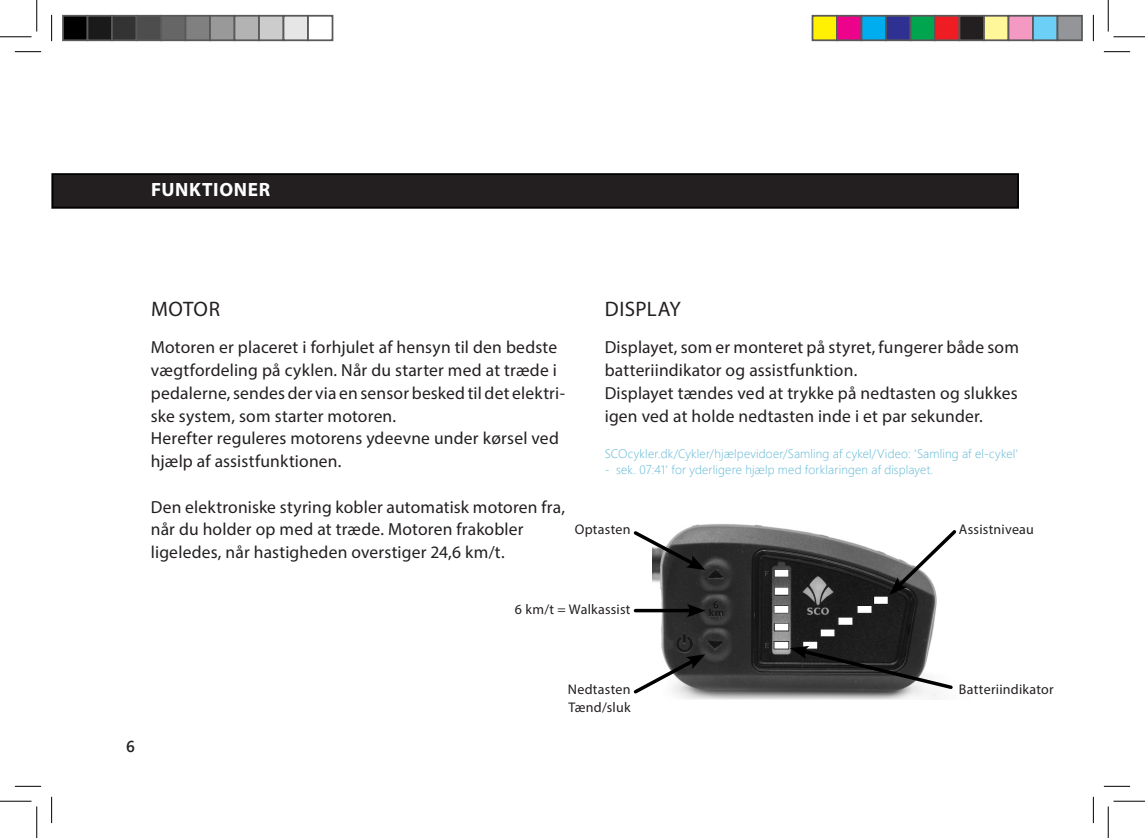
<style>
.page{position:relative;width:1145px;height:838px;background:#fff}
.page>*{position:absolute;margin:0;border:0;box-sizing:border-box;transform-origin:0 0}
.Overskrift{font:22.75px "Myriad Pro";letter-spacing:.015em;color:#fff}
.Underoverskrift{font:21px "Myriad Pro";letter-spacing:.015em;color:#231f20}
.Indhold_over{font:700 19.25px "Myriad Pro";letter-spacing:.035em;color:#fff}
.Brødtekst{font:17.5px/22.8px "Myriad Pro";letter-spacing:.01em;color:#231f20}
.t1{font:15.75px "Webly Sleek UI Semibold";color:#231f20}
.Figurtekst{font:14px "Myriad Pro";letter-spacing:.015em;color:#231f20}
.t2{font:12.25px "Webly Sleek UI Light";letter-spacing:.015em;color:#59b6d5}
</style>
<div class="page">
<img style="left:652px;top:524px;width:286px;height:175px">
<svg style="left:889px;top:526px;width:68px;height:69px"></svg>
<svg style="left:790px;top:645px;width:163px;height:46px"></svg>
<svg style="left:633px;top:528px;width:72px;height:42px"></svg>
<svg style="left:633px;top:654px;width:72px;height:42px"></svg>
<svg style="left:635px;top:608px;width:52px;height:4px"></svg>
<svg style="left:687px;top:603px;width:18px;height:14px"></svg>
<div style="left:53px;top:174px;width:965px;height:34px;background:#231f20"></div>
<div style="left:52px;top:173px;width:967px;height:35px;border:2px solid #000"></div>
<svg style="left:15px;top:51px;width:26px;height:1px"></svg>
<svg style="left:1104px;top:51px;width:26px;height:1px"></svg>
<svg style="left:15px;top:786px;width:26px;height:1px"></svg>
<svg style="left:1104px;top:786px;width:26px;height:1px"></svg>
<svg style="left:51px;top:15px;width:1px;height:26px"></svg>
<svg style="left:51px;top:796px;width:1px;height:27px"></svg>
<svg style="left:1093px;top:15px;width:1px;height:26px"></svg>
<svg style="left:1093px;top:796px;width:1px;height:27px"></svg>
<hr style="left:0;top:36px;width:32px;height:1px;background:#000">
<hr style="left:1113px;top:36px;width:32px;height:1px;background:#000">
<hr style="left:0;top:800px;width:32px;height:1px;background:#000">
<hr style="left:1113px;top:800px;width:32px;height:1px;background:#000">
<hr style="left:36px;top:0;width:1px;height:31px;background:#000">
<hr style="left:36px;top:806px;width:1px;height:31px;background:#000">
<hr style="left:1108px;top:0;width:1px;height:31px;background:#000">
<hr style="left:1108px;top:806px;width:1px;height:31px;background:#000">
<div style="left:63px;top:16px;width:25px;height:24px;background:#000"></div>
<div style="left:62px;top:15px;width:26px;height:26px;border:2px solid #595959"></div>
<div style="left:88px;top:16px;width:24px;height:24px;background:#1a1a1a"></div>
<div style="left:87px;top:15px;width:26px;height:26px;border:2px solid #595959"></div>
<div style="left:112px;top:16px;width:25px;height:24px;background:#333"></div>
<div style="left:111px;top:15px;width:26px;height:26px;border:2px solid #595959"></div>
<div style="left:137px;top:16px;width:24px;height:24px;background:#4d4d4d"></div>
<div style="left:136px;top:15px;width:26px;height:26px;border:2px solid #595959"></div>
<div style="left:161px;top:16px;width:25px;height:24px;background:#666"></div>
<div style="left:160px;top:15px;width:26px;height:26px;border:2px solid #595959"></div>
<div style="left:186px;top:16px;width:24px;height:24px;background:#808080"></div>
<div style="left:185px;top:15px;width:26px;height:26px;border:2px solid #595959"></div>
<div style="left:210px;top:16px;width:25px;height:24px;background:#999"></div>
<div style="left:209px;top:15px;width:26px;height:26px;border:2px solid #595959"></div>
<div style="left:235px;top:16px;width:24px;height:24px;background:#b3b3b3"></div>
<div style="left:234px;top:15px;width:26px;height:26px;border:2px solid #595959"></div>
<div style="left:259px;top:16px;width:25px;height:24px;background:#ccc"></div>
<div style="left:258px;top:15px;width:26px;height:26px;border:2px solid #595959"></div>
<div style="left:284px;top:16px;width:24px;height:24px;background:#e6e6e6"></div>
<div style="left:283px;top:15px;width:26px;height:26px;border:2px solid #595959"></div>
<div style="left:307px;top:15px;width:26px;height:26px;border:2px solid #595959"></div>
<div style="left:812px;top:16px;width:25px;height:24px;background:#fff101"></div>
<div style="left:812px;top:15px;width:26px;height:26px;border:2px solid #595959"></div>
<div style="left:837px;top:16px;width:24px;height:24px;background:#ed028c"></div>
<div style="left:836px;top:15px;width:26px;height:26px;border:2px solid #595959"></div>
<div style="left:861px;top:16px;width:25px;height:24px;background:#00aeef"></div>
<div style="left:861px;top:15px;width:26px;height:26px;border:2px solid #595959"></div>
<div style="left:886px;top:16px;width:24px;height:24px;background:#2e3092"></div>
<div style="left:885px;top:15px;width:26px;height:26px;border:2px solid #595959"></div>
<div style="left:910px;top:16px;width:25px;height:24px;background:#00a54f"></div>
<div style="left:910px;top:15px;width:26px;height:26px;border:2px solid #595959"></div>
<div style="left:935px;top:16px;width:24px;height:24px;background:#ee1d23"></div>
<div style="left:934px;top:15px;width:26px;height:26px;border:2px solid #595959"></div>
<div style="left:959px;top:16px;width:25px;height:24px;background:#231f20"></div>
<div style="left:959px;top:15px;width:26px;height:26px;border:2px solid #595959"></div>
<div style="left:984px;top:16px;width:24px;height:24px;background:#fff79a"></div>
<div style="left:983px;top:15px;width:26px;height:26px;border:2px solid #595959"></div>
<div style="left:1008px;top:16px;width:25px;height:24px;background:#f499c2"></div>
<div style="left:1008px;top:15px;width:26px;height:26px;border:2px solid #595959"></div>
<div style="left:1033px;top:16px;width:24px;height:24px;background:#6bcff6"></div>
<div style="left:1032px;top:15px;width:26px;height:26px;border:2px solid #595959"></div>
<div style="left:1057px;top:16px;width:25px;height:24px;background:#939598"></div>
<div style="left:1057px;top:15px;width:26px;height:26px;border:2px solid #595959"></div>
<p class="Overskrift" style="left:151px;top:176px;width:129px">FUNKTIONER</p>
<p class="Indhold_over" style="left:151px;top:177px;width:121px">FUNKTIONER</p>
<p class="Underoverskrift" style="left:151px;top:295px;width:70px">MOTOR</p>
<p class="Brødtekst" style="left:151px;top:336px;width:416px">Motoren er placeret i forhjulet af hensyn til den bedste vægtfordeling på cyklen. Når du starter med at træde i pedalerne, sendes der via en sensor besked til det elektri&shy;ske system, som starter motoren.</p>
<p class="Brødtekst" style="left:151px;top:427px;width:410px">Herefter reguleres motorens ydeevne under kørsel ved hjælp af assistfunktionen.</p>
<p class="Brødtekst" style="left:151px;top:495px;width:416px">Den elektroniske styring kobler automatisk motoren fra, når du holder op med at træde. Motoren frakobler ligeledes, når hastigheden overstiger 24,6 km/t.</p>
<p class="Underoverskrift" style="left:605px;top:295px;width:77px">DISPLAY</p>
<p class="Brødtekst" style="left:605px;top:336px;width:416px">Displayet, som er monteret på styret, fungerer både som batteriindikator og assistfunktion.</p>
<p class="Brødtekst" style="left:605px;top:381px;width:414px">Displayet tændes ved at trykke på nedtasten og slukkes igen ved at holde nedtasten inde i et par sekunder.</p>
<p class="t2" style="left:605px;top:444px;width:415px">SCOcykler.dk/Cykler/hjælpevidoer/Samling af cykel/Video: ‘Samling af el-cykel'</p>
<p class="t2" style="left:605px;top:460px;width:330px">- sek. 07:41’ for yderligere hjælp med forklaringen af displayet.</p>
<p class="Figurtekst" style="left:575px;top:521px;width:57px">Optasten</p>
<p class="Figurtekst" style="left:959px;top:521px;width:77px">Assistniveau</p>
<p class="Figurtekst" style="left:515px;top:601px;width:117px">6 km/t = Walkassist</p>
<p class="t1" style="left:126px;top:734px;width:10px">6</p>
<p class="Figurtekst" style="left:568px;top:680px;width:64px">Nedtasten</p>
<p class="Figurtekst" style="left:568px;top:698px;width:64px">Tænd/sluk</p>
<p class="Figurtekst" style="left:959px;top:681px;width:96px">Batteriindikator</p>
</div>
